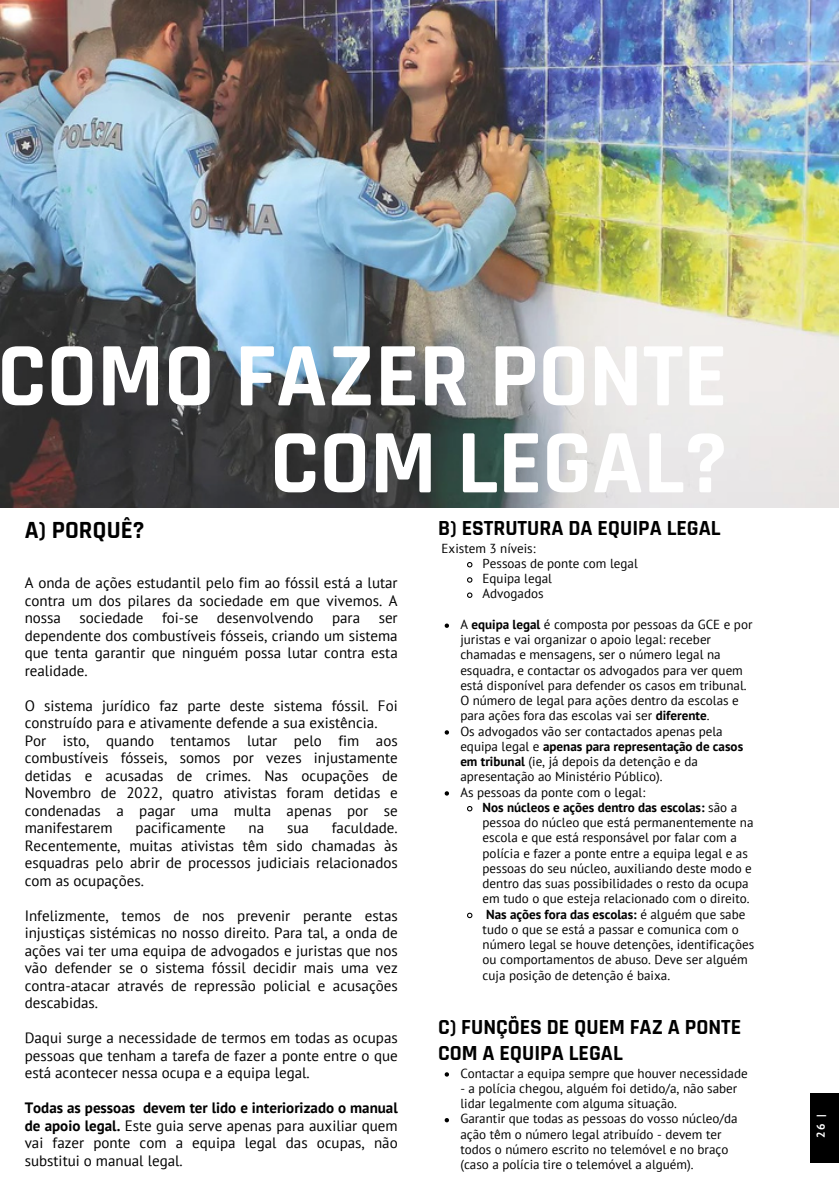
<style>
.page{position:relative;width:839px;height:1191px;background:#fff}
.page>*{position:absolute;margin:0;border:0;box-sizing:border-box;transform-origin:0 0}
.t1{font:700 91.8px/87px "Rajdhani";color:#fff;text-align:right}
.t2{font:700 25px "Rajdhani";color:#000}
.t3{font:700 21.8px/26.2px "Rajdhani";color:#000}
.t4{font:15px/17.4px "PT Sans";color:#000;text-align:justify}
.t5{font:13px/15.2px "PT Sans";color:#000}
.t6{font:700 11.4px "PT Sans";color:#fff}
.s1{font-weight:700}
</style>
<div class="page">
<img style="left:0;top:0;width:838px;height:508px">
<div style="left:810px;top:1093px;width:28px;height:70px;background:#000"></div>
<svg style="left:467px;top:562px;width:6px;height:6px"></svg>
<svg style="left:467px;top:577px;width:6px;height:6px"></svg>
<svg style="left:467px;top:592px;width:6px;height:6px"></svg>
<svg style="left:444px;top:624px;width:5px;height:4px"></svg>
<svg style="left:444px;top:730px;width:5px;height:5px"></svg>
<svg style="left:444px;top:791px;width:5px;height:5px"></svg>
<svg style="left:467px;top:806px;width:6px;height:6px"></svg>
<svg style="left:467px;top:912px;width:6px;height:7px"></svg>
<svg style="left:444px;top:1072px;width:5px;height:5px"></svg>
<svg style="left:444px;top:1118px;width:5px;height:4px"></svg>
<p class="t1" style="left:-3px;top:335px;width:731px">COMO FAZER PONTE<br>COM LEGAL?</p>
<p class="t2" style="left:25px;top:515px;width:121px">A) PORQUÊ?</p>
<p class="t4" style="left:25px;top:574px;width:374px">A onda de ações estudantil pelo fim ao fóssil está a lutar contra um dos pilares da sociedade em que vivemos. A nossa sociedade foi-se desenvolvendo para ser dependente dos combustíveis fósseis, criando um sistema que tenta garantir que ninguém possa lutar contra esta realidade.</p>
<p class="t4" style="left:25px;top:696px;width:374px">O sistema jurídico faz parte deste sistema fóssil. Foi construído para e ativamente defende a sua existência.</p>
<p class="t4" style="left:25px;top:731px;width:374px">Por isto, quando tentamos lutar pelo fim aos combustíveis fósseis, somos por vezes injustamente detidas e acusadas de crimes. Nas ocupações de Novembro de 2022, quatro ativistas foram detidas e condenadas a pagar uma multa apenas por se manifestarem</p>
<p class="t4" style="left:136px;top:819px;width:92px">pacificamente</p>
<p class="t4" style="left:248px;top:819px;width:17px">na</p>
<p class="t4" style="left:287px;top:819px;width:23px">sua</p>
<p class="t4" style="left:25px;top:819px;width:374px;text-indent:307px">faculdade.<br>Recentemente, muitas ativistas têm sido chamadas às esquadras pelo abrir de processos judiciais relacionados com as ocupações.</p>
<p class="t4" style="left:25px;top:906px;width:374px">Infelizmente, temos de nos prevenir perante estas injustiças sistémicas no nosso direito. Para tal, a onda de ações vai ter uma equipa de advogados e juristas que nos vão defender se o sistema fóssil decidir mais uma vez contra-atacar através de repressão policial e acusações descabidas.</p>
<p class="t4" style="left:25px;top:1029px;width:374px">Daqui surge a necessidade de termos em todas as ocupas pessoas que tenham a tarefa de fazer a ponte entre o que está acontecer nessa ocupa e a equipa legal.</p>
<p class="t4" style="left:25px;top:1099px;width:374px"><span class="s1">Todas as pessoas devem ter lido e interiorizado o manual de apoio legal.</span> Este guia serve apenas para auxiliar quem vai fazer ponte com a equipa legal das ocupas, não substitui o manual legal.</p>
<p class="t3" style="left:438px;top:516px;width:284px">B) ESTRUTURA DA EQUIPA LEGAL</p>
<p class="t5" style="left:441px;top:540px;width:95px">Existem 3 níveis:</p>
<p class="t5" style="left:482px;top:556px;width:157px">Pessoas de ponte com legal</p>
<p class="t5" style="left:482px;top:571px;width:71px">Equipa legal</p>
<p class="t5" style="left:482px;top:586px;width:63px">Advogados</p>
<p class="t5" style="left:460px;top:617px;width:293px">A <span class="s1">equipa legal</span> é composta por pessoas da GCE e por juristas e vai organizar o apoio legal: receber chamadas e mensagens, ser o número legal na esquadra, e contactar os advogados para ver quem está disponível para defender os casos em tribunal.<br>O número de legal para ações dentro da escolas e para ações fora das escolas vai ser <span class="s1">diferente</span>.</p>
<p class="t5" style="left:460px;top:723px;width:284px">Os advogados vão ser contactados apenas pela equipa legal e <span class="s1">apenas para representação de casos em tribunal</span> (ie, já depois da detenção e da apresentação ao Ministério Público).</p>
<p class="t5" style="left:460px;top:784px;width:186px">As pessoas da ponte com o legal:</p>
<p class="t5" style="left:482px;top:800px;width:272px"><span class="s1">Nos núcleos e ações dentro das escolas:</span> são a pessoa do núcleo que está permanentemente na escola e que está responsável por falar com a polícia e fazer a ponte entre a equipa legal e as pessoas do seu núcleo, auxiliando deste modo e dentro das suas possibilidades o resto da ocupa em tudo o que esteja relacionado com o direito.</p>
<p class="t5" style="left:482px;top:906px;width:273px"><span class="s1">Nas ações fora das escolas:</span> é alguém que sabe tudo o que se está a passar e comunica com o número legal se houve detenções, identificações ou comportamentos de abuso. Deve ser alguém cuja posição de detenção é baixa.</p>
<p class="t3" style="left:438px;top:1015px;width:304px">C) FUNÇÕES DE QUEM FAZ A PONTE<br>COM A EQUIPA LEGAL</p>
<p class="t5" style="left:460px;top:1065px;width:289px">Contactar a equipa sempre que houver necessidade</p>
<p class="t5" style="left:460px;top:1081px;width:278px">- a polícia chegou, alguém foi detido/a, não saber lidar legalmente com alguma situação.</p>
<p class="t5" style="left:460px;top:1111px;width:279px">Garantir que todas as pessoas do vosso núcleo/da ação têm o número legal atribuído - devem ter todos o número escrito no telemóvel e no braço (caso a polícia tire o telemóvel a alguém).</p>
<p class="t6" style="left:813px;top:1138px;width:24px;rotate:-90deg">26 |</p>
</div>
